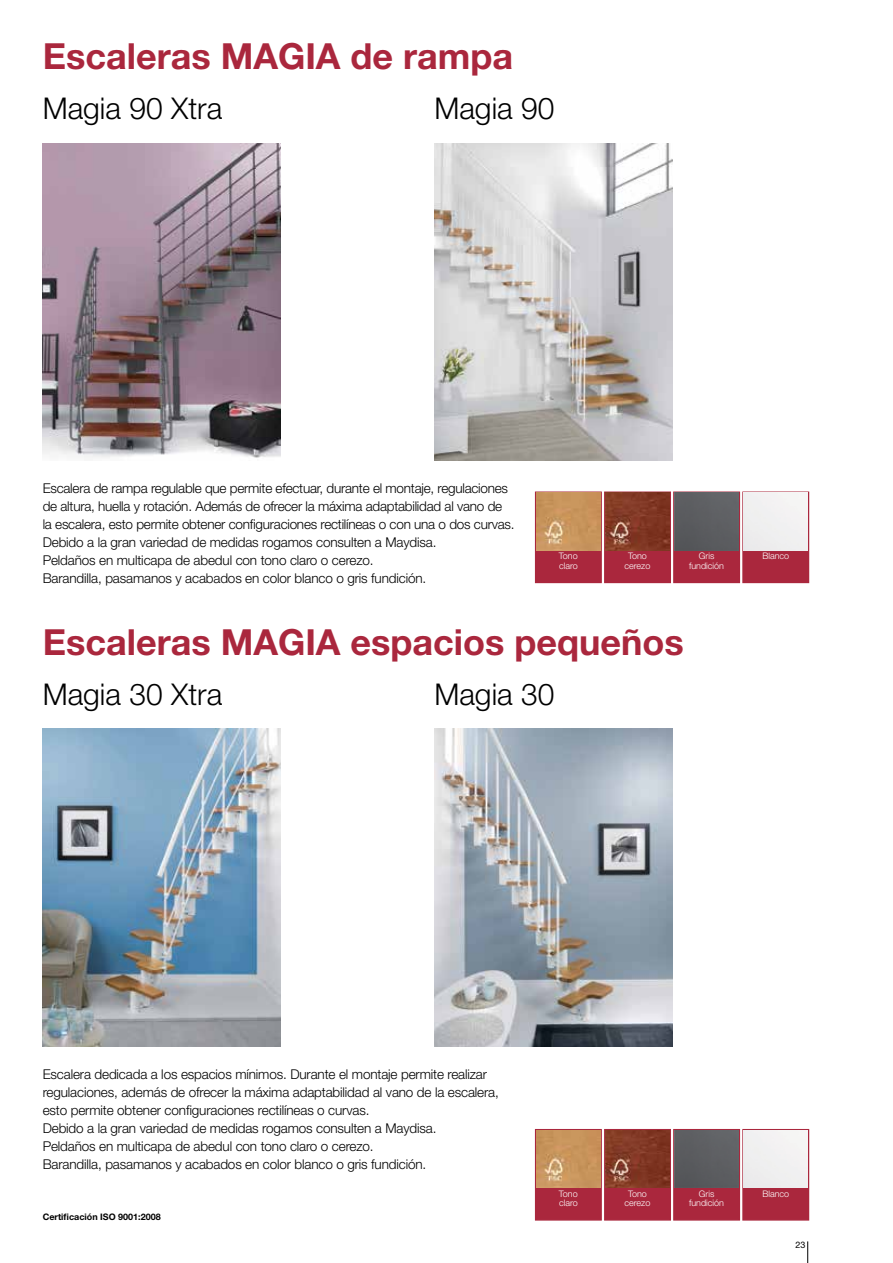
<style>
.page{position:relative;width:893px;height:1263px;background:#fff}
.page>*{position:absolute;margin:0;border:0;box-sizing:border-box;transform-origin:0 0}
.t1{font:700 36px "Helvetica Neue LT Std";color:#aa273d}
.t2{font:300 30px "Helvetica Neue LT Std";color:#000}
.t3{font:300 13.5px/18px "Helvetica Neue LT Std";letter-spacing:-.01em;color:#000}
.t4{font:300 9px/9.8px "Helvetica Neue LT Std";color:#fff;text-align:center}
.t5{font:700 9px "Helvetica Neue LT Std";color:#000}
.t6{font:9px "Helvetica Neue LT Std";color:#000}
</style>
<div class="page">
<svg style="left:807px;top:1241px;width:1px;height:22px"></svg>
<img style="left:43px;top:729px;width:237px;height:317px">
<div style="left:535px;top:491px;width:67px;height:92px;background:#aa273d;border:1px solid #aa273d"></div>
<img style="left:536px;top:493px;width:64px;height:57px">
<div style="left:535px;top:1129px;width:67px;height:91px;background:#aa273d;border:1px solid #aa273d"></div>
<img style="left:536px;top:1130px;width:64px;height:57px">
<div style="left:604px;top:491px;width:67px;height:92px;background:#aa273d;border:1px solid #aa273d"></div>
<img style="left:605px;top:493px;width:64px;height:57px">
<div style="left:604px;top:1129px;width:67px;height:91px;background:#aa273d;border:1px solid #aa273d"></div>
<img style="left:605px;top:1130px;width:64px;height:57px">
<div style="left:742px;top:491px;width:67px;height:92px;background:#aa273d;border:1px solid #aa273d"></div>
<div style="left:744px;top:493px;width:64px;height:57px;background:#f0f0f1"></div>
<div style="left:742px;top:1129px;width:67px;height:91px;background:#aa273d;border:1px solid #aa273d"></div>
<div style="left:744px;top:1130px;width:64px;height:57px;background:#f0f0f1"></div>
<div style="left:673px;top:491px;width:67px;height:92px;background:#aa273d;border:1px solid #aa273d"></div>
<div style="left:675px;top:493px;width:63px;height:57px;background:#5c5e61"></div>
<div style="left:673px;top:1129px;width:67px;height:91px;background:#aa273d;border:1px solid #aa273d"></div>
<div style="left:675px;top:1130px;width:63px;height:57px;background:#5c5e61"></div>
<img style="left:43px;top:143px;width:237px;height:315px">
<img style="left:434px;top:143px;width:238px;height:318px">
<img style="left:434px;top:729px;width:238px;height:317px">
<h1 class="t1" style="left:43px;top:34px;width:472px">Escaleras MAGIA de rampa</h1>
<h2 class="t2" style="left:43px;top:90px;width:181px">Magia 90 Xtra</h2>
<h2 class="t2" style="left:434px;top:90px;width:122px">Magia 90</h2>
<p class="t3" style="left:43px;top:479px;width:473px">Escalera de rampa regulable que permite efectuar, durante el montaje, regulaciones de altura, huella y rotación. Además de ofrecer la máxima adaptabilidad al vano de la escalera, esto permite obtener configuraciones rectilíneas o con una o dos curvas.<br>Debido a la gran variedad de medidas rogamos consulten a Maydisa.<br>Peldaños en multicapa de abedul con tono claro o cerezo.<br>Barandilla, pasamanos y acabados en color blanco o gris fundición.</p>
<p class="t4" style="left:559px;top:551px;width:20px;text-align:left">Tono claro</p>
<p class="t4" style="left:625px;top:551px;width:27px">Tono cerezo</p>
<p class="t4" style="left:689px;top:551px;width:37px">Gris fundición</p>
<h1 class="t1" style="left:43px;top:620px;width:643px">Escaleras MAGIA espacios pequeños</h1>
<h2 class="t2" style="left:43px;top:676px;width:181px">Magia 30 Xtra</h2>
<h2 class="t2" style="left:434px;top:676px;width:122px">Magia 30</h2>
<p class="t4" style="left:762px;top:551px;width:28px">Blanco</p>
<p class="t3" style="left:43px;top:1064px;width:458px">Escalera dedicada a los espacios mínimos. Durante el montaje permite realizar regulaciones, además de ofrecer la máxima adaptabilidad al vano de la escalera, esto permite obtener configuraciones rectilíneas o curvas.<br>Debido a la gran variedad de medidas rogamos consulten a Maydisa.<br>Peldaños en multicapa de abedul con tono claro o cerezo.<br>Barandilla, pasamanos y acabados en color blanco o gris fundición.</p>
<p class="t5" style="left:43px;top:1211px;width:120px">Certificación ISO 9001:2008</p>
<p class="t4" style="left:559px;top:1188px;width:20px;text-align:left">Tono claro</p>
<p class="t4" style="left:625px;top:1188px;width:27px">Tono cerezo</p>
<p class="t4" style="left:689px;top:1188px;width:37px">Gris fundición</p>
<p class="t4" style="left:762px;top:1188px;width:28px">Blanco</p>
<p class="t6" style="left:795px;top:1239px;width:12px">23</p>
</div>
